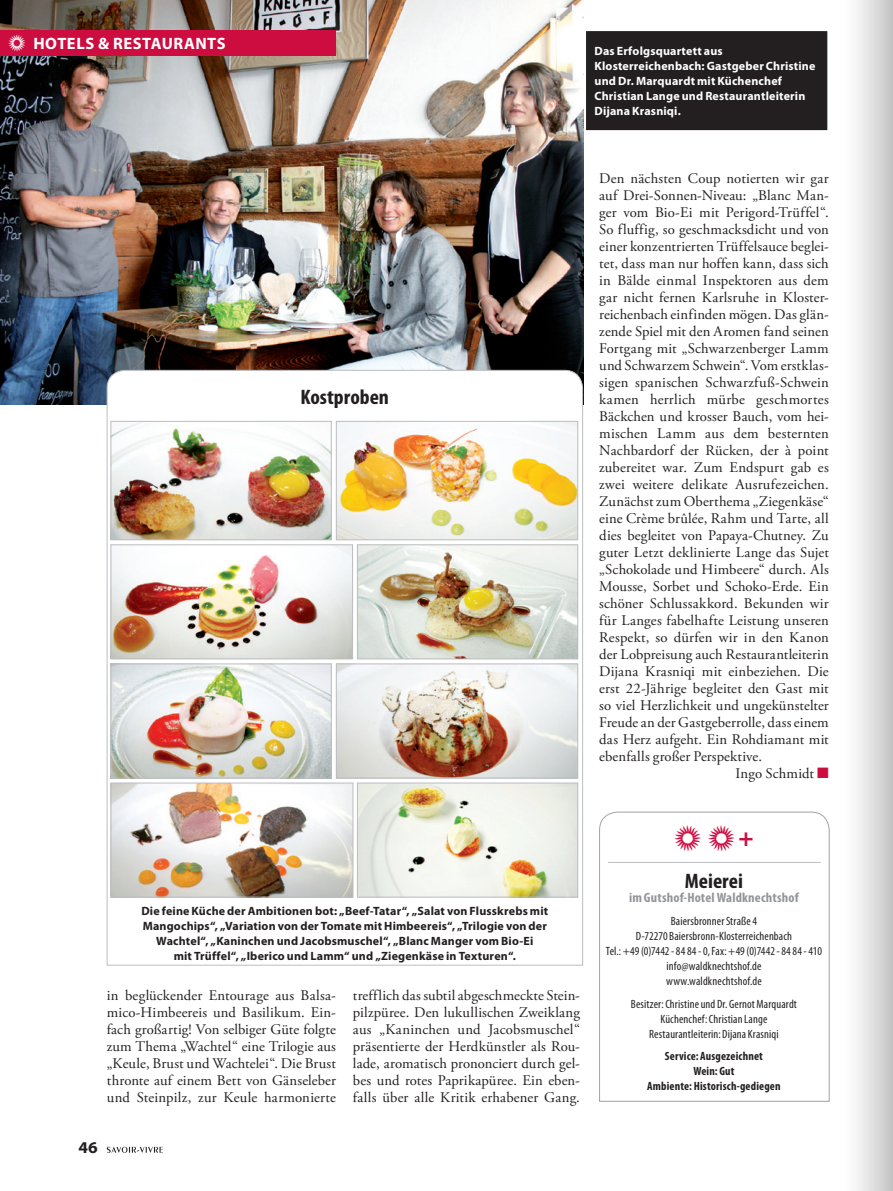
<style>
.page{position:relative;width:893px;height:1191px;background:#fff}
.page>*{position:absolute;margin:0;border:0;box-sizing:border-box;transform-origin:0 0}
.t1{font:25.5px "L Holiday Pi One";color:#cd0d40}
.Zwischenüberschrift{font:700 condensed 21px "Myriad Pro";color:#231f20;scale:1.05 1}
.Überschrift1{font:700 condensed 21px "Myriad Pro";color:#231f20;scale:1.05 1}
.t2{font:700 16.5px "Myriad Pro";letter-spacing:.03em;color:#fff}
.t3{font:700 16.5px "Myriad Pro";color:#231f20;scale:1.05 1}
.Grundschrift{font:14.7px/17px "Adobe Garamond Pro";letter-spacing:.01em;color:#231f20;text-align:justify}
.Überschrift2{font:700 condensed 13.5px "Myriad Pro";letter-spacing:.01em;color:#939598;scale:1.05 1}
.Grundschrift-2{font:condensed 12px "Myriad Pro";letter-spacing:.01em;color:#231f20}
.BU{font:700 12px/15px "Myriad Pro";letter-spacing:.015em;color:#231f20;text-align:center}
.BU-2{font:700 12px/15px "Myriad Pro";letter-spacing:.015em;color:#fff}
.Grundschrift-3{font:700 condensed 12px "Myriad Pro";letter-spacing:.015em;color:#231f20}
.s1{font-family:"L Holiday Pi One";font-weight:400}
.s2{color:#cd0d40}
.s3{font-family:"Myriad Pro";font-weight:700}
</style>
<div class="page">
<div style="left:584px;top:30px;width:245px;height:102px;background:#231f20"></div>
<div style="left:583px;top:28px;width:247px;height:105px;border:3px solid #fff"></div>
<svg style="left:599px;top:811px;width:231px;height:291px"></svg>
<hr style="left:608px;top:862px;width:213px;height:1px;background:#bcbdc0">
<img style="left:0;top:0;width:583px;height:404px">
<svg style="left:106px;top:369px;width:477px;height:597px"></svg>
<img style="left:113px;top:546px;width:238px;height:111px">
<div style="left:111px;top:544px;width:242px;height:115px;border:1px solid #bcbdc0"></div>
<img style="left:359px;top:546px;width:217px;height:111px">
<div style="left:357px;top:544px;width:221px;height:115px;border:1px solid #bcbdc0"></div>
<img style="left:113px;top:665px;width:217px;height:111px">
<div style="left:111px;top:663px;width:221px;height:115px;border:1px solid #bcbdc0"></div>
<img style="left:338px;top:665px;width:238px;height:111px">
<div style="left:336px;top:663px;width:242px;height:115px;border:1px solid #bcbdc0"></div>
<img style="left:359px;top:784px;width:217px;height:111px">
<div style="left:357px;top:782px;width:221px;height:115px;border:1px solid #bcbdc0"></div>
<img style="left:113px;top:784px;width:238px;height:111px">
<div style="left:111px;top:782px;width:242px;height:115px;border:1px solid #bcbdc0"></div>
<img style="left:113px;top:423px;width:217px;height:115px">
<div style="left:111px;top:421px;width:221px;height:119px;border:1px solid #bcbdc0"></div>
<img style="left:338px;top:423px;width:238px;height:115px">
<div style="left:336px;top:421px;width:242px;height:119px;border:1px solid #bcbdc0"></div>
<div style="left:0;top:30px;width:336px;height:25px;background:#cd0d40"></div>
<svg style="left:107px;top:1146px;width:56px;height:6px"></svg>
<div style="left:842px;top:0;width:51px;height:1191px;background:linear-gradient(to right,#fff,#c7c5c5)"></div>
<p class="t2" style="left:8px;top:32px;width:219px"><span class="s1">V</span> HOTELS &amp; RESTAURANTS</p>
<p class="BU-2" style="left:594px;top:43px;width:222px">Das Erfolgsquartett aus<br>Klosterreichenbach: Gastgeber Christine und Dr. Marquardt mit Küchenchef</p>
<p class="BU-2" style="left:594px;top:88px;width:212px">Christian Lange und Restaurantleiterin<br>Dijana Krasniqi.</p>
<p class="Zwischenüberschrift" style="left:301px;top:384px;width:86px">Kostproben</p>
<p class="BU" style="left:141px;top:903px;width:408px">Die feine Küche der Ambitionen bot: „Beef-Tatar“, „Salat von Flusskrebs mit<br>Mangochips“, „Variation von der Tomate mit Himbeereis“, „Trilogie von der<br>Wachtel“, „Kaninchen und Jacobsmuschel“, „Blanc Manger vom Bio-Ei</p>
<p class="BU" style="left:174px;top:948px;width:344px">mit Trüffel“, „Iberico und Lamm“ und „Ziegenkäse in Texturen“.</p>
<p class="Grundschrift" style="left:107px;top:987px;width:231px">in beglückender Entourage aus Balsa&shy;mico-Himbeereis und Basilikum. Ein&shy;fach großartig! Von selbiger Güte folgte zum Thema „Wachtel“ eine Trilogie aus „Keule, Brust und Wachtelei“. Die Brust thronte auf einem Bett von Gänseleber und Steinpilz, zur Keule harmonierte</p>
<p class="Grundschrift" style="left:353px;top:987px;width:229px">trefflich das subtil abgeschmeckte Stein&shy;pilzpüree. Den lukullischen Zweiklang aus „Kaninchen und Jacobsmuschel“ präsentierte der Herdkünstler als Rou&shy;lade, aromatisch prononciert durch gel&shy;bes und rotes Paprikapüree. Ein eben&shy;falls über alle Kritik erhabener Gang.</p>
<p class="t3" style="left:78px;top:1136px;width:20px">46</p>
<p class="Grundschrift" style="left:599px;top:170px;width:231px">Den nächsten Coup notierten wir gar auf Drei-Sonnen-Niveau: „Blanc Man&shy;ger vom Bio-Ei mit Perigord-Trüffel“.<br>So fluffig, so geschmacksdicht und von einer konzentrierten Trüffelsauce beglei&shy;tet, dass man nur hoffen kann, dass sich in Bälde einmal Inspektoren aus dem gar nicht fernen Karlsruhe in Kloster&shy;reichenbach einfinden mögen. Das glän&shy;zende Spiel mit den Aromen fand seinen Fortgang mit „Schwarzenberger Lamm und Schwarzem Schwein“. Vom erstklas&shy;sigen spanischen Schwarzfuß-Schwein kamen herrlich mürbe geschmortes Bäckchen und krosser Bauch, vom hei&shy;mischen Lamm aus dem besternten Nachbardorf der Rücken, der à point zubereitet war. Zum Endspurt gab es zwei weitere delikate Ausrufezeichen.<br>Zunächst zum Oberthema „Ziegenkäse“ eine Crème brûlée, Rahm und Tarte, all dies begleitet von Papaya-Chutney. Zu guter Letzt deklinierte Lange das Sujet „Schokolade und Himbeere“ durch. Als Mousse, Sorbet und Schoko-Erde. Ein schöner Schlussakkord. Bekunden wir für Langes fabelhafte Leistung unseren Respekt, so dürfen wir in den Kanon der Lobpreisung auch Restaurantleiterin Dijana Krasniqi mit einbeziehen. Die erst 22-Jährige begleitet den Gast mit so viel Herzlichkeit und ungekünstelter Freude an der Gastgeberrolle, dass einem das Herz aufgeht. Ein Rohdiamant mit ebenfalls großer Perspektive.</p>
<p class="Grundschrift" style="left:735px;top:765px;width:95px">Ingo Schmidt <span class="s2">■</span></p>
<p class="t1" style="left:674px;top:821px;width:81px">V V<span class="s3">+</span></p>
<p class="Überschrift1" style="left:685px;top:868px;width:57px">Meierei</p>
<p class="Überschrift2" style="left:629px;top:889px;width:163px">im Gutshof-Hotel Waldknechtshof</p>
<p class="Grundschrift-2" style="left:671px;top:914px;width:88px">Baiersbronner Straße 4</p>
<p class="Grundschrift-2" style="left:636px;top:929px;width:158px">D-72270 Baiersbronn-Klosterreichenbach</p>
<p class="Grundschrift-2" style="left:606px;top:944px;width:218px">Tel.: +49 (0)7442-84 84 - 0, Fax: +49 (0)7442-84 84 - 410</p>
<p class="Grundschrift-2" style="left:666px;top:959px;width:96px">info@waldknechtshof.de</p>
<p class="Grundschrift-2" style="left:666px;top:974px;width:97px">www.waldknechtshof.de</p>
<p class="Grundschrift-2" style="left:631px;top:996px;width:168px">Besitzer: Christine und Dr. Gernot Marquardt</p>
<p class="Grundschrift-2" style="left:660px;top:1011px;width:108px">Küchenchef: Christian Lange</p>
<p class="Grundschrift-2" style="left:649px;top:1026px;width:131px">Restaurantleiterin: Dijana Krasniqi</p>
<p class="Grundschrift-3" style="left:665px;top:1048px;width:100px">Service: Ausgezeichnet</p>
<p class="Grundschrift-3" style="left:693px;top:1063px;width:43px">Wein: Gut</p>
<p class="Grundschrift-3" style="left:647px;top:1078px;width:135px">Ambiente: Historisch-gediegen</p>
</div>
